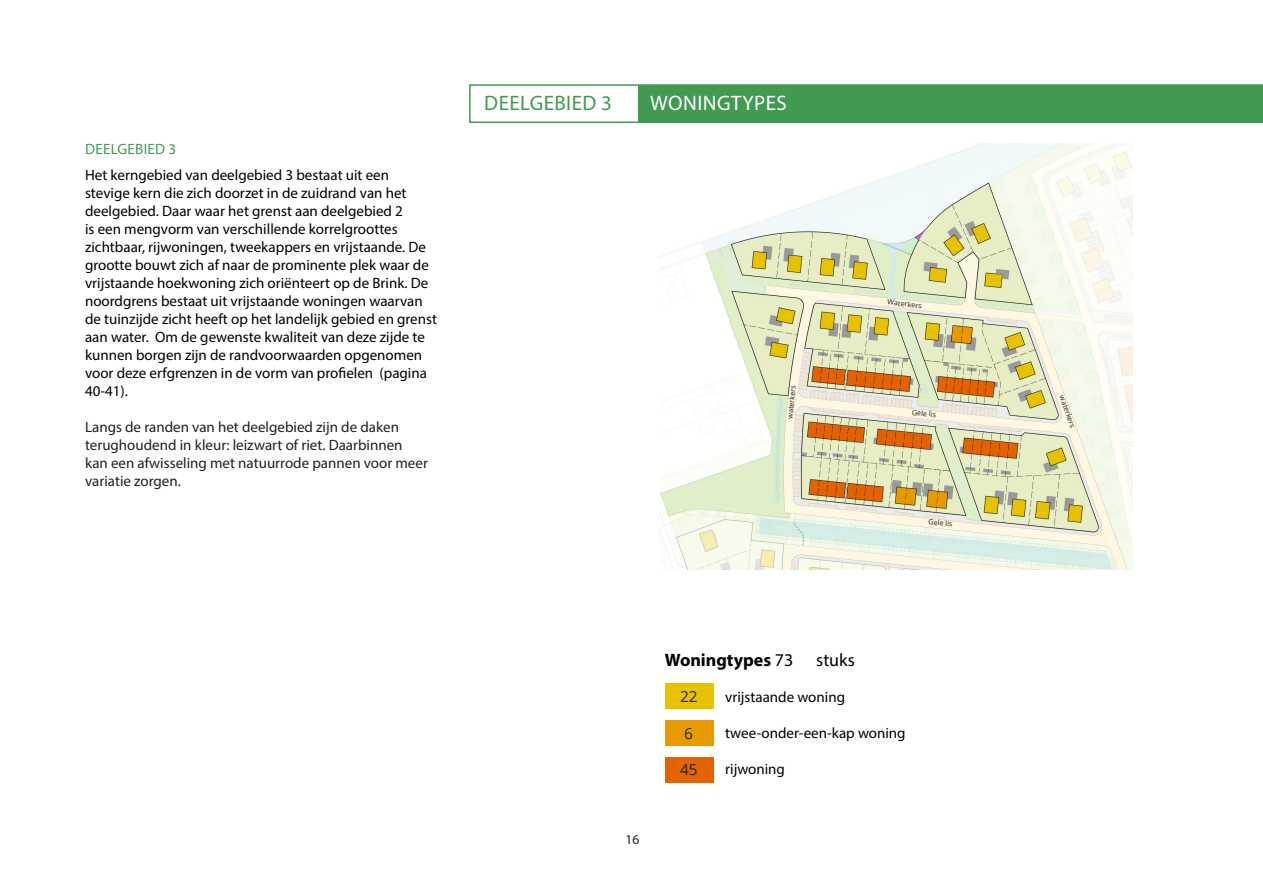
<style>
.page{position:relative;width:1263px;height:893px;background:#fff}
.page>*{position:absolute;margin:0;border:0;box-sizing:border-box;transform-origin:0 0}
.tEKST_sUBKOP{font:21px "Myriad Pro";letter-spacing:.02em;color:#fff}
.tEKST_sUBKOP-2{font:21px "Myriad Pro";letter-spacing:.02em;color:#419a51}
.nORMAAL_tEKST{font:700 18px "Myriad Pro";color:#000}
.nORMAAL_tEKST-2{font:18px "Myriad Pro";color:#000}
.t1{font:15.3px "Open Sans";color:#231f20}
.nORMAAL_tEKST-3{font:15px/18px "Myriad Pro";color:#000}
.nORMAAL_tEKST-4{font:15px/18px "Myriad Pro";color:#231f20}
.tEKST_sUBKOP-3{font:15px "Myriad Pro";letter-spacing:.02em;color:#419a51}
.t2{font:13.5px "Myriad Pro";color:#231f20}
.t3{font:7.2px "Open Sans";color:#231f20}
.s1{font-weight:400}
</style>
<div class="page">
<svg style="left:469px;top:84px;width:794px;height:39px"></svg>
<div style="left:639px;top:85px;width:624px;height:37px;background:#419a51"></div>
<img style="left:660px;top:143px;width:472px;height:427px">
<div style="left:665px;top:720px;width:49px;height:26px;background:#e79a00"></div>
<div style="left:665px;top:757px;width:49px;height:25px;background:#e36300"></div>
<div style="left:665px;top:683px;width:49px;height:25px;background:#e7c200"></div>
<p class="tEKST_sUBKOP-3" style="left:85px;top:140px;width:93px">DEELGEBIED 3</p>
<p class="nORMAAL_tEKST-3" style="left:85px;top:166px;width:353px">Het kerngebied van deelgebied 3 bestaat uit een stevige kern die zich doorzet in de zuidrand van het deelgebied. Daar waar het grenst aan deelgebied 2<br>is een mengvorm van verschillende korrelgroottes zichtbaar, rijwoningen, tweekappers en vrijstaande. De grootte bouwt zich af naar de prominente plek waar de vrijstaande hoekwoning zich oriënteert op de Brink. De noordgrens bestaat uit vrijstaande woningen waarvan de tuinzijde zicht heeft op het landelijk gebied en grenst aan water. Om de gewenste kwaliteit van deze zijde te kunnen borgen zijn de randvoorwaarden opgenomen voor deze erfgrenzen in de vorm van profielen (pagina 40-41).</p>
<p class="nORMAAL_tEKST-4" style="left:85px;top:418px;width:344px">Langs de randen van het deelgebied zijn de daken terughoudend in kleur: leizwart of riet. Daarbinnen kan een afwisseling met natuurrode pannen voor meer variatie zorgen.</p>
<p class="tEKST_sUBKOP-2" style="left:484px;top:90px;width:129px">DEELGEBIED 3</p>
<p class="tEKST_sUBKOP" style="left:650px;top:90px;width:138px">WONINGTYPES</p>
<p class="t3" style="left:888px;top:297px;width:36px;rotate:6deg">Waterkers</p>
<p class="t3" style="left:785px;top:418px;width:35px;rotate:-84deg">waterkers</p>
<p class="t3" style="left:1066px;top:394px;width:35px;rotate:70deg">waterkers</p>
<p class="t3" style="left:912px;top:407px;width:26px;rotate:5deg">Gele lis</p>
<p class="t3" style="left:929px;top:517px;width:26px;rotate:5deg">Gele lis</p>
<p class="t2" style="left:625px;top:831px;width:15px">16</p>
<p class="nORMAAL_tEKST" style="left:665px;top:648px;width:130px">Woningtypes <span class="s1">73</span></p>
<p class="nORMAAL_tEKST-2" style="left:816px;top:649px;width:40px">stuks</p>
<p class="t1" style="left:680px;top:686px;width:19px">22</p>
<p class="t1" style="left:684px;top:722px;width:10px">6</p>
<p class="t1" style="left:680px;top:759px;width:19px">45</p>
<p class="nORMAAL_tEKST-3" style="left:725px;top:688px;width:121px">vrijstaande woning</p>
<p class="nORMAAL_tEKST-3" style="left:725px;top:724px;width:182px">twee-onder-een-kap woning</p>
<p class="nORMAAL_tEKST-3" style="left:725px;top:760px;width:61px">rijwoning</p>
</div>
